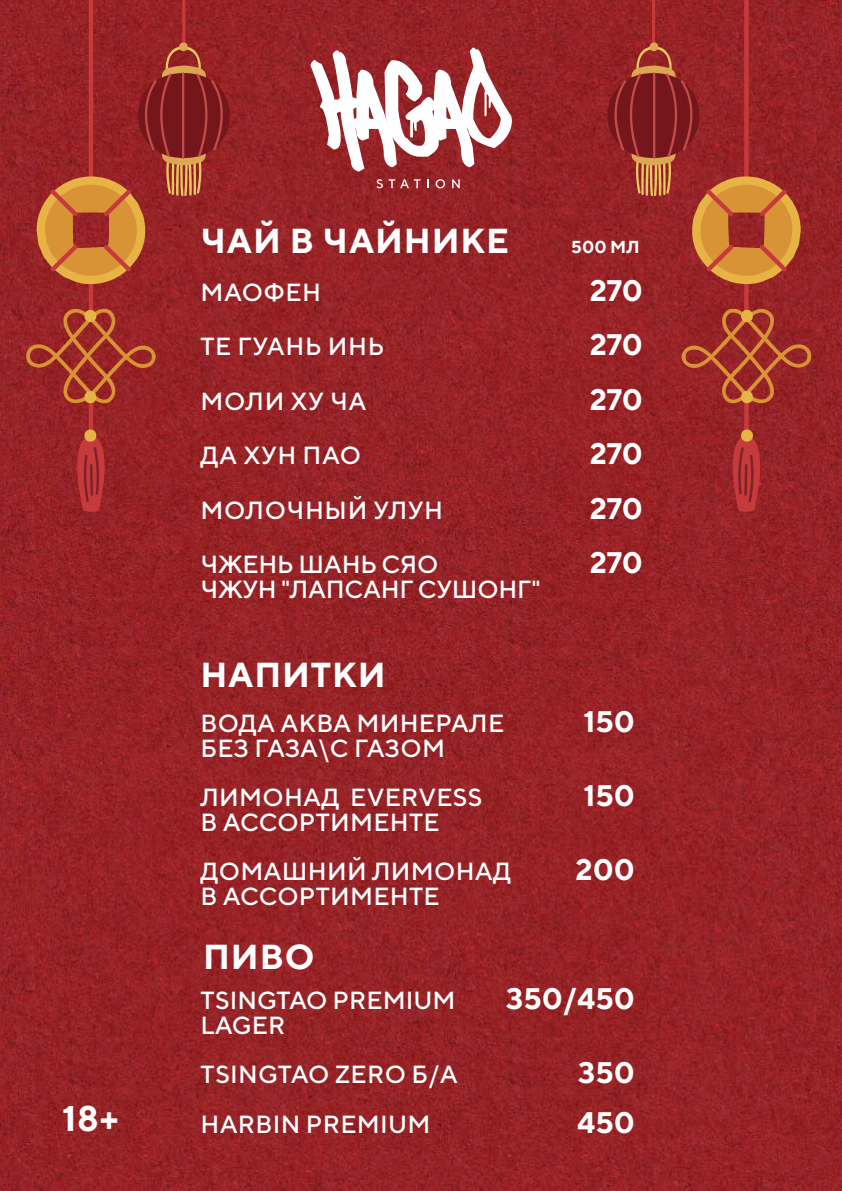
<style>
.page{position:relative;width:842px;height:1191px;background:#fff}
.page>*{position:absolute;margin:0;border:0;box-sizing:border-box;transform-origin:0 0}
.t1{font:700 35.6px "TT Norms";color:#fff}
.t2{font:700 34.6px "TT Norms";letter-spacing:.025em;color:#fff}
.t3{font:700 29.8px/54.4px "TT Norms";color:#fff;text-align:justify}
.t4{font:500 24.8px/54.4px "TT Norms";letter-spacing:.01em;color:#fff}
.t5{font:500 24.8px "TT Norms";letter-spacing:-.01em;color:#fff}
.t6{font:700 17.4px "TT Norms";color:#fff}
</style>
<div class="page">
<img style="left:0;top:0;width:842px;height:1191px">
<svg style="left:26px;top:0;width:212px;height:513px;background:#9d2f28"></svg>
<svg style="left:599px;top:0;width:212px;height:513px;background:#9d2f29"></svg>
<svg style="left:311px;top:48px;width:201px;height:124px"></svg>
<svg style="left:376px;top:179px;width:7px;height:9px"></svg>
<svg style="left:389px;top:179px;width:31px;height:9px"></svg>
<svg style="left:436px;top:179px;width:9px;height:9px"></svg>
<svg style="left:452px;top:179px;width:8px;height:9px"></svg>
<h2 class="t2" style="left:200px;top:219px;width:310px">ЧАЙ В ЧАЙНИКЕ</h2>
<p class="t4" style="left:200px;top:264px;width:244px">МАОФЕН<br>ТЕ ГУАНЬ ИНЬ<br>МОЛИ ХУ ЧА<br>ДА ХУН ПАО<br>МОЛОЧНЫЙ УЛУН<br>ЧЖЕНЬ ШАНЬ СЯО</p>
<p class="t5" style="left:200px;top:574px;width:342px">ЧЖУН "ЛАПСАНГ СУШОНГ"</p>
<h2 class="t2" style="left:200px;top:653px;width:187px">НАПИТКИ</h2>
<p class="t4" style="left:200px;top:710px;width:305px;line-height:24.8px">ВОДА АКВА МИНЕРАЛЕ<br>БЕЗ ГАЗА\С ГАЗОМ</p>
<p class="t4" style="left:200px;top:784px;width:283px;line-height:24.8px">ЛИМОНАД EVERVESS<br>В АССОРТИМЕНТЕ</p>
<p class="t4" style="left:200px;top:858px;width:312px;line-height:24.8px">ДОМАШНИЙ ЛИМОНАД<br>В АССОРТИМЕНТЕ</p>
<p class="t6" style="left:571px;top:236px;width:70px">500 МЛ</p>
<p class="t3" style="left:590px;top:262px;width:55px">270<br>270<br>270<br>270<br>270<br>270</p>
<p class="t3" style="left:583px;top:693px;width:53px">150</p>
<p class="t3" style="left:583px;top:767px;width:53px">150</p>
<p class="t3" style="left:575px;top:842px;width:61px">200</p>
<h2 class="t2" style="left:203px;top:935px;width:113px">ПИВО</h2>
<p class="t4" style="left:200px;top:987px;width:257px;line-height:24.8px">TSINGTAO PREMIUM<br>LAGER</p>
<p class="t4" style="left:200px;top:1046px;width:259px">TSINGTAO ZERO Б/А</p>
<h1 class="t1" style="left:62px;top:1096px;width:58px">18+</h1>
<p class="t4" style="left:200px;top:1096px;width:231px">HARBIN PREMIUM</p>
<p class="t3" style="left:506px;top:970px;width:130px">350/450</p>
<p class="t3" style="left:577px;top:1047px;width:59px;line-height:49.6px">350<br>450</p>
</div>
